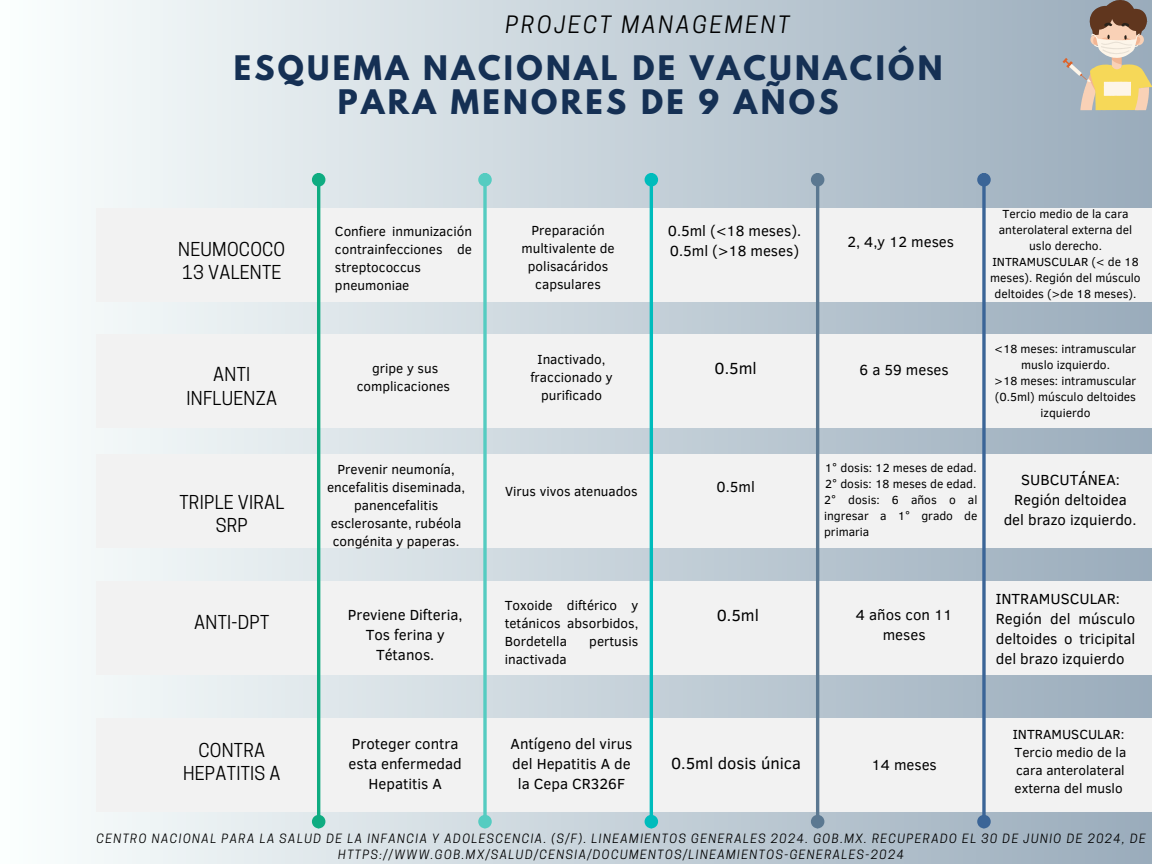
<style>
.page{position:relative;width:1152px;height:864px;background:#fff}
.page>*{position:absolute;margin:0;border:0;box-sizing:border-box;transform-origin:0 0}
.t1{font:700 30px/33.8px "League Spartan";letter-spacing:.11em;color:#153054;text-align:center}
.t2{font:italic 22.5px "Cooper Hewitt";letter-spacing:.12em;color:#000}
.t3{font:18px/23.7px "Cooper Hewitt";letter-spacing:.015em;color:#000;text-align:center}
.t4{font:16.5px "Clear Sans";color:#000}
.t5{font:15px/20.2px "Clear Sans";color:#000;text-align:center}
.t6{font:13.5px/18px "Clear Sans";color:#000;text-align:center}
.t7{font:12px/16px "Clear Sans";color:#000;text-align:center}
.t8{font:italic 12px/16px "Cooper Hewitt";letter-spacing:.12em;color:#000;text-align:center}
</style>
<div class="page">
<div style="left:0;top:0;width:1152px;height:864px;background:linear-gradient(to right,#fbfffe,#9aacbb)"></div>
<div style="left:96px;top:208px;width:1056px;height:93px;background:#f2f2f2"></div>
<div style="left:96px;top:334px;width:1056px;height:94px;background:#f2f2f2"></div>
<div style="left:96px;top:454px;width:1056px;height:94px;background:#f2f2f2"></div>
<div style="left:96px;top:581px;width:1056px;height:94px;background:#f2f2f2"></div>
<div style="left:96px;top:718px;width:1056px;height:94px;background:#f2f2f2"></div>
<svg style="left:483px;top:187px;width:4px;height:628px;background:#6bd0c7"></svg>
<div style="left:480px;top:817px;width:10px;height:10px;background:#55ccc1;border-radius:50%"></div>
<div style="left:478px;top:815px;width:14px;height:13px;border:3px solid #55ccc1;border-radius:50%"></div>
<div style="left:480px;top:175px;width:10px;height:10px;background:#55ccc1;border-radius:50%"></div>
<div style="left:478px;top:173px;width:14px;height:14px;border:3px solid #55ccc1;border-radius:50%"></div>
<hr style="left:317px;top:186px;width:3px;height:630px;background:#0fac81">
<div style="left:314px;top:817px;width:10px;height:10px;background:#0fac81;border-radius:50%"></div>
<div style="left:312px;top:815px;width:13px;height:13px;border:3px solid #0fac81;border-radius:50%"></div>
<div style="left:314px;top:175px;width:10px;height:10px;background:#0fac81;border-radius:50%"></div>
<div style="left:312px;top:173px;width:13px;height:14px;border:3px solid #0fac81;border-radius:50%"></div>
<hr style="left:650px;top:186px;width:3px;height:630px;background:#00bcbc">
<div style="left:646px;top:817px;width:10px;height:10px;background:#00bcbc;border-radius:50%"></div>
<div style="left:645px;top:815px;width:13px;height:13px;border:3px solid #00bcbc;border-radius:50%"></div>
<div style="left:646px;top:175px;width:10px;height:10px;background:#00bcbc;border-radius:50%"></div>
<div style="left:645px;top:173px;width:13px;height:14px;border:3px solid #00bcbc;border-radius:50%"></div>
<hr style="left:816px;top:186px;width:3px;height:630px;background:#5b7891">
<div style="left:813px;top:817px;width:10px;height:10px;background:#5b7891;border-radius:50%"></div>
<div style="left:811px;top:815px;width:13px;height:13px;border:3px solid #5b7891;border-radius:50%"></div>
<div style="left:813px;top:175px;width:10px;height:10px;background:#5b7891;border-radius:50%"></div>
<div style="left:811px;top:173px;width:13px;height:14px;border:3px solid #5b7891;border-radius:50%"></div>
<svg style="left:982px;top:187px;width:4px;height:628px;background:#5478a3"></svg>
<div style="left:979px;top:817px;width:10px;height:10px;background:#3b6597;border-radius:50%"></div>
<div style="left:977px;top:815px;width:14px;height:13px;border:3px solid #3b6597;border-radius:50%"></div>
<div style="left:979px;top:175px;width:10px;height:10px;background:#3b6597;border-radius:50%"></div>
<div style="left:977px;top:173px;width:14px;height:14px;border:3px solid #3b6597;border-radius:50%"></div>
<svg style="left:1063px;top:0;width:89px;height:110px;background:#bab199"></svg>
<h1 class="t2" style="left:506px;top:16px;width:286px">PROJECT MANAGEMENT</h1>
<h2 class="t1" style="left:234px;top:55px;width:710px">ESQUEMA NACIONAL DE VACUNACIÓN<br>PARA MENORES DE 9 AÑOS</h2>
<p class="t3" style="left:178px;top:239px;width:109px;text-align:left">NEUMOCOCO<br>13 VALENTE</p>
<p class="t3" style="left:187px;top:365px;width:92px">ANTI<br>INFLUENZA</p>
<h3 class="t3" style="left:179px;top:492px;width:106px">TRIPLE VIRAL<br>SRP</h3>
<h5 class="t3" style="left:194px;top:613px;width:77px">ANTI-DPT</h5>
<h5 class="t3" style="left:183px;top:741px;width:99px">CONTRA<br>HEPATITIS A</h5>
<h3 class="t6" style="left:335px;top:222px;width:139px;text-align:left">Confiere inmunización contrainfecciones de streptococcus pneumoniae</h3>
<h5 class="t6" style="left:522px;top:221px;width:95px">Preparación multivalente de polisacáridos capsulares</h5>
<h5 class="t5" style="left:668px;top:220px;width:135px;text-align:left">0.5ml (&lt;18 meses).<br>0.5ml (&gt;18 meses)</h5>
<h4 class="t5" style="left:847px;top:231px;width:108px">2, 4,y 12 meses</h4>
<h5 class="t7" style="left:990px;top:205px;width:152px">Tercio medio de la cara anterolateral externa del uslo derecho.<br>INTRAMUSCULAR (&lt; de 18 meses). Región del músculo deltoides (&gt;de 18 meses).</h5>
<h5 class="t6" style="left:357px;top:359px;width:95px">gripe y sus complicaciones</h5>
<h5 class="t6" style="left:530px;top:350px;width:84px">Inactivado, fraccionado y purificado</h5>
<h5 class="t4" style="left:715px;top:356px;width:44px">0.5ml</h5>
<h3 class="t5" style="left:860px;top:358px;width:91px">6 a 59 meses</h3>
<h4 class="t6" style="left:327px;top:460px;width:140px">Prevenir neumonía, encefalitis diseminada, panencefalitis esclerosante, rubéola congénita y paperas.</h4>
<h5 class="t6" style="left:505px;top:482px;width:134px">Virus vivos atenuados</h5>
<p class="t5" style="left:717px;top:476px;width:40px">0.5ml</p>
<p class="t7" style="left:825px;top:459px;width:153px;text-align:left">1° dosis: 12 meses de edad.<br>2° dosis: 18 meses de edad.</p>
<h3 class="t7" style="left:824px;top:491px;width:155px;text-align:justify">2° dosis: 6 años o al ingresar a 1° grado de primaria</h3>
<h5 class="t7" style="left:995px;top:340px;width:143px">&lt;18 meses: intramuscular muslo izquierdo.</h5>
<h5 class="t7" style="left:995px;top:372px;width:143px">&gt;18 meses: intramuscular (0.5ml) músculo deltoides izquierdo</h5>
<h5 class="t5" style="left:1004px;top:468px;width:134px">SUBCUTÁNEA:<br>Región deltoidea del brazo izquierdo.</h5>
<h5 class="t5" style="left:348px;top:604px;width:116px">Previene Difteria,<br>Tos ferina y<br>Tétanos.</h5>
<p class="t6" style="left:505px;top:595px;width:135px;text-align:justify">Toxoide diftérico y tetánicos absorbidos, Bordetella</p>
<p class="t6" style="left:589px;top:631px;width:51px">pertusis</p>
<p class="t6" style="left:505px;top:649px;width:64px">inactivada</p>
<p class="t4" style="left:717px;top:603px;width:44px">0.5ml</p>
<h5 class="t5" style="left:856px;top:604px;width:98px">4 años con 11 meses</h5>
<h5 class="t5" style="left:996px;top:587px;width:141px;text-align:left">INTRAMUSCULAR:<br>Región del músculo deltoides o tricipital del brazo izquierdo</h5>
<h3 class="t5" style="left:349px;top:733px;width:115px">Proteger contra esta enfermedad<br>Hepatitis A</h3>
<h5 class="t5" style="left:511px;top:733px;width:123px">Antígeno del virus del Hepatitis A de la Cepa CR326F</h5>
<h5 class="t4" style="left:671px;top:751px;width:131px">0.5ml dosis única</h5>
<h4 class="t5" style="left:871px;top:754px;width:67px">14 meses</h4>
<h5 class="t6" style="left:1013px;top:724px;width:115px;text-align:left">INTRAMUSCULAR:<br>Tercio medio de la cara anterolateral externa del muslo</h5>
<h5 class="t8" style="left:96px;top:832px;width:1051px">CENTRO NACIONAL PARA LA SALUD DE LA INFANCIA Y ADOLESCENCIA. (S/F). LINEAMIENTOS GENERALES 2024. GOB.MX. RECUPERADO EL 30 DE JUNIO DE 2024, DE<br>HTTPS://WWW.GOB.MX/SALUD/CENSIA/DOCUMENTOS/LINEAMIENTOS-GENERALES-2024</h5>
</div>
